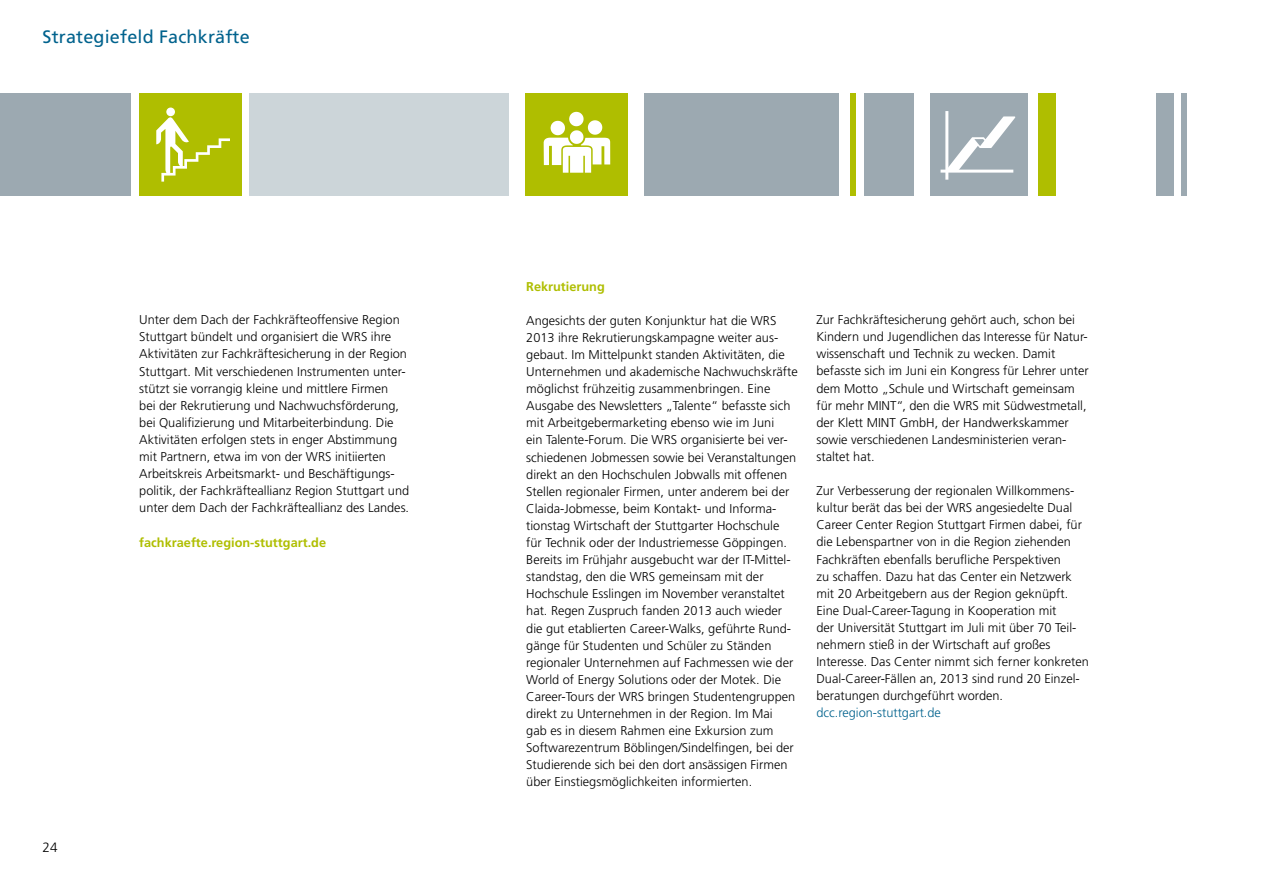
<style>
.page{position:relative;width:1263px;height:893px;background:#fff}
.page>*{position:absolute;margin:0;border:0;box-sizing:border-box;transform-origin:0 0}
.t1{font:18px "Frutiger";letter-spacing:.01em;color:#00628d}
.t2{font:300 13.5px "Frutiger";color:#000}
.t3{font:300 12.75px/17.1px "Frutiger";color:#000}
.t4{font:700 12.75px "Frutiger";color:#afbe00}
.t5{font:300 12.75px "Frutiger";color:#00628d}
</style>
<div class="page">
<div style="left:0;top:94px;width:131px;height:102px;background:#9ca9b1"></div>
<div style="left:930px;top:94px;width:98px;height:102px;background:#9ca9b1"></div>
<div style="left:645px;top:94px;width:194px;height:102px;background:#9ca9b1"></div>
<div style="left:250px;top:94px;width:259px;height:102px;background:#ccd5d9"></div>
<div style="left:864px;top:94px;width:49px;height:102px;background:#9ca9b1"></div>
<div style="left:526px;top:94px;width:102px;height:102px;background:#afbe00"></div>
<svg style="left:544px;top:112px;width:66px;height:61px"></svg>
<div style="left:1039px;top:94px;width:17px;height:102px;background:#afbe00"></div>
<div style="left:1157px;top:94px;width:17px;height:102px;background:#9ca9b1"></div>
<div style="left:1181px;top:94px;width:5px;height:102px;background:#9ca9b1"></div>
<div style="left:850px;top:94px;width:5px;height:102px;background:#afbe00"></div>
<div style="left:139px;top:94px;width:102px;height:102px;background:#afbe00"></div>
<div style="left:166px;top:108px;width:9px;height:8px;background:#fff;border-radius:50%"></div>
<svg style="left:156px;top:115px;width:74px;height:67px"></svg>
<svg style="left:940px;top:111px;width:75px;height:69px"></svg>
<h1 class="t1" style="left:43px;top:30px;width:209px">Strategiefeld Fachkräfte</h1>
<p class="t3" style="left:139px;top:312px;width:271px">Unter dem Dach der Fachkräfteoffensive Region Stuttgart bündelt und organisiert die WRS ihre Aktivitäten zur Fachkräftesicherung in der Region Stuttgart. Mit verschiedenen Instrumenten unter&shy;stützt sie vorrangig kleine und mittlere Firmen<br>bei der Rekrutierung und Nachwuchsförderung, bei Qualifizierung und Mitarbeiterbindung. Die Aktivitäten erfolgen stets in enger Abstimmung mit Partnern, etwa im von der WRS initiierten Arbeitskreis Arbeitsmarkt- und Beschäftigungs&shy;politik, der Fachkräfteallianz Region Stuttgart und unter dem Dach der Fachkräfteallianz des Landes.</p>
<p class="t4" style="left:139px;top:537px;width:188px">fachkraefte.region-stuttgart.de</p>
<p class="t2" style="left:43px;top:842px;width:17px">24</p>
<p class="t4" style="left:526px;top:281px;width:80px">Rekrutierung</p>
<p class="t3" style="left:526px;top:313px;width:273px">Angesichts der guten Konjunktur hat die WRS 2013 ihre Rekrutierungskampagne weiter aus&shy;gebaut. Im Mittelpunkt standen Aktivitäten, die Unternehmen und akademische Nachwuchskräfte möglichst frühzeitig zusammenbringen. Eine Ausgabe des Newsletters „Talente“ befasste sich mit Arbeitgebermarketing ebenso wie im Juni<br>ein Talente-Forum. Die WRS organisierte bei ver&shy;schiedenen Jobmessen sowie bei Veranstaltungen direkt an den Hochschulen Jobwalls mit offenen Stellen regionaler Firmen, unter anderem bei der Claida-Jobmesse, beim Kontakt- und Informa&shy;tionstag Wirtschaft der Stuttgarter Hochschule für Technik oder der Industriemesse Göppingen.<br>Bereits im Frühjahr ausgebucht war der IT-Mittel&shy;standstag, den die WRS gemeinsam mit der Hochschule Esslingen im November veranstaltet hat. Regen Zuspruch fanden 2013 auch wieder die gut etablierten Career-Walks, geführte Rund&shy;gänge für Studenten und Schüler zu Ständen regionaler Unternehmen auf Fachmessen wie der World of Energy Solutions oder der Motek. Die Career-Tours der WRS bringen Studentengruppen direkt zu Unternehmen in der Region. Im Mai<br>gab es in diesem Rahmen eine Exkursion zum Softwarezentrum Böblingen/Sindelfingen, bei der Studierende sich bei den dort ansässigen Firmen über Einstiegsmöglichkeiten informierten.</p>
<p class="t3" style="left:816px;top:312px;width:274px">Zur Fachkräftesicherung gehört auch, schon bei Kindern und Jugendlichen das Interesse für Natur&shy;wissenschaft und Technik zu wecken. Damit befasste sich im Juni ein Kongress für Lehrer unter dem Motto „Schule und Wirtschaft gemeinsam für mehr MINT“, den die WRS mit Südwestmetall, der Klett MINT GmbH, der Handwerkskammer sowie verschiedenen Landesministerien veran&shy;staltet hat.</p>
<p class="t3" style="left:816px;top:483px;width:274px">Zur Verbesserung der regionalen Willkommens&shy;kultur berät das bei der WRS angesiedelte Dual Career Center Region Stuttgart Firmen dabei, für die Lebenspartner von in die Region ziehenden Fachkräften ebenfalls berufliche Perspektiven<br>zu schaffen. Dazu hat das Center ein Netzwerk mit 20 Arbeitgebern aus der Region geknüpft.<br>Eine Dual-Career-Tagung in Kooperation mit<br>der Universität Stuttgart im Juli mit über 70 Teil&shy;nehmern stieß in der Wirtschaft auf großes Interesse. Das Center nimmt sich ferner konkreten Dual-Career-Fällen an, 2013 sind rund 20 Einzel&shy;beratungen durchgeführt worden.</p>
<p class="t5" style="left:816px;top:708px;width:126px">dcc.region-stuttgart.de</p>
</div>
